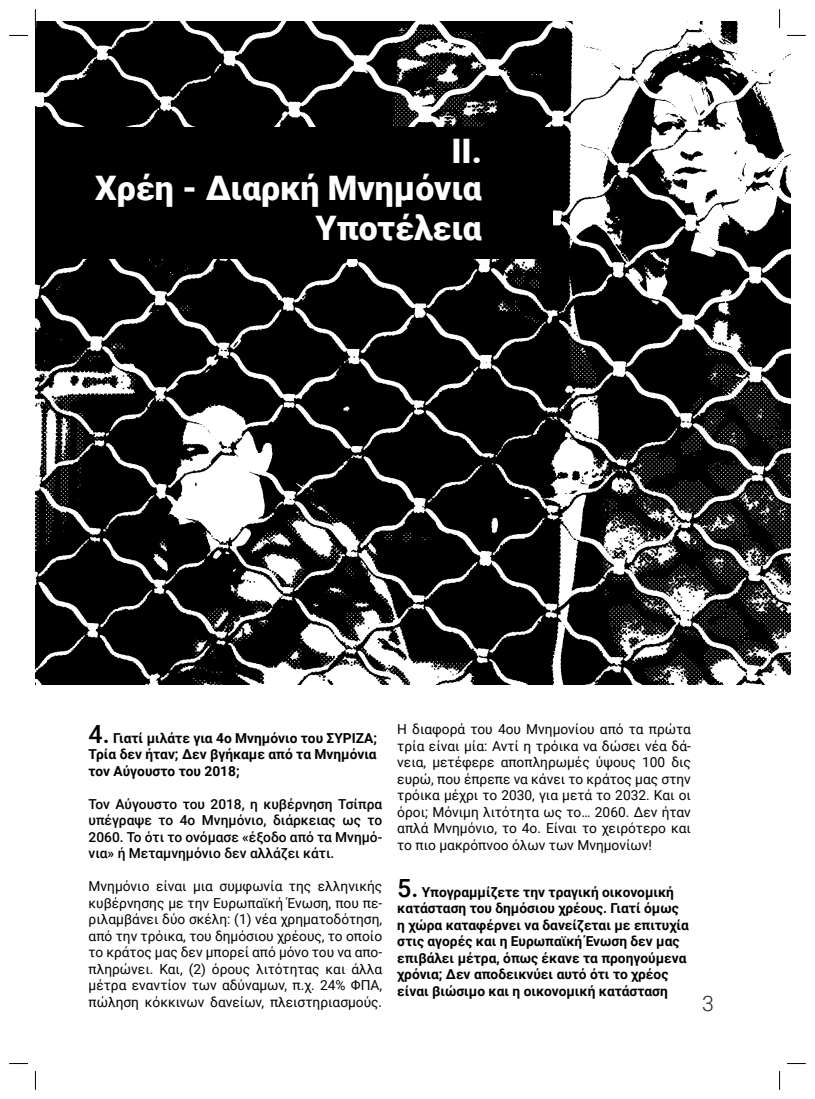
<style>
.page{position:relative;width:815px;height:1099px;background:#fff}
.page>*{position:absolute;margin:0;border:0;box-sizing:border-box;transform-origin:0 0}
.t1{font:900 33.75px/38.8px "Roboto";color:#fff;text-align:right}
.t2{font:300 21.25px "Roboto";color:#231f20}
.t3{font:13.75px/16.5px "Roboto";color:#000;text-align:justify}
.t4{font:700 13.75px/16.5px "Roboto";color:#000;text-align:justify}
.t5{font:500 13.75px/16.5px "Roboto";color:#000;text-align:justify}
.s1{font-weight:500;font-size:25px}
</style>
<div class="page">
<img style="left:35px;top:21px;width:755px;height:663px">
<div style="left:35px;top:128px;width:518px;height:131px;background:#000"></div>
<svg style="left:9px;top:35px;width:19px;height:1px"></svg>
<svg style="left:787px;top:35px;width:19px;height:1px"></svg>
<svg style="left:9px;top:1063px;width:19px;height:1px"></svg>
<svg style="left:787px;top:1063px;width:19px;height:1px"></svg>
<svg style="left:35px;top:9px;width:1px;height:19px"></svg>
<svg style="left:35px;top:1071px;width:1px;height:18px"></svg>
<svg style="left:779px;top:9px;width:1px;height:19px"></svg>
<svg style="left:779px;top:1071px;width:1px;height:18px"></svg>
<h1 class="t1" style="left:95px;top:130px;width:388px">ΙI.<br>Χρέη - Διαρκή Μνημόνια<br>Υποτέλεια</h1>
<p class="t4" style="left:89px;top:729px;width:290px"><span class="s1">4.</span> Γιατί μιλάτε για 4ο Μνημόνιο του ΣΥΡΙΖΑ; Τρία δεν ήταν; Δεν βγήκαμε από τα Μνημόνια τον Αύγουστο του 2018;</p>
<p class="t5" style="left:89px;top:795px;width:295px">Τον Αύγουστο του 2018, η κυβέρνηση Τσίπρα υπέγραψε το 4ο Μνημόνιο, διάρκειας ως το 2060. Το ότι το ονόμασε «έξοδο από τα Μνημό&shy;νια» ή Μεταμνημόνιο δεν αλλάζει κάτι.</p>
<p class="t3" style="left:89px;top:877px;width:295px">Μνημόνιο είναι μια συμφωνία της ελληνικής κυβέρνησης με την Ευρωπαϊκή Ένωση, που πε&shy;ριλαμβάνει δύο σκέλη: (1) νέα χρηματοδότηση, από την τρόικα, του δημόσιου χρέους, το οποίο το κράτος μας δεν μπορεί από μόνο του να απο&shy;πληρώνει. Και, (2) όρους λιτότητας και άλλα μέτρα εναντίον των αδύναμων, π.χ. 24% ΦΠΑ, πώληση κόκκινων δανείων, πλειστηριασμούς.</p>
<p class="t3" style="left:397px;top:720px;width:295px">Η διαφορά του 4ου Μνημονίου από τα πρώτα τρία είναι μία: Αντί η τρόικα να δώσει νέα δά&shy;νεια, μετέφερε αποπληρωμές ύψους 100 δις ευρώ, που έπρεπε να κάνει το κράτος μας στην τρόικα μέχρι το 2030, για μετά το 2032. Και οι όροι; Μόνιμη λιτότητα ως το… 2060. Δεν ήταν απλά Μνημόνιο, το 4ο. Είναι το χειρότερο και το πιο μακρόπνοο όλων των Μνημονίων!</p>
<p class="t4" style="left:397px;top:882px;width:293px;text-align:left"><span class="s1">5.</span> Υπογραμμίζετε την τραγική οικονομική κατάσταση του δημόσιου χρέους. Γιατί όμως η χώρα καταφέρνει να δανείζεται με επιτυχία στις αγορές και η Ευρωπαϊκή Ένωση δεν μας επιβάλει μέτρα, όπως έκανε τα προηγούμενα χρόνια; Δεν αποδεικνύει αυτό ότι το χρέος είναι βιώσιμο και η οικονομική κατάσταση</p>
<p class="t2" style="left:702px;top:988px;width:13px">3</p>
</div>
